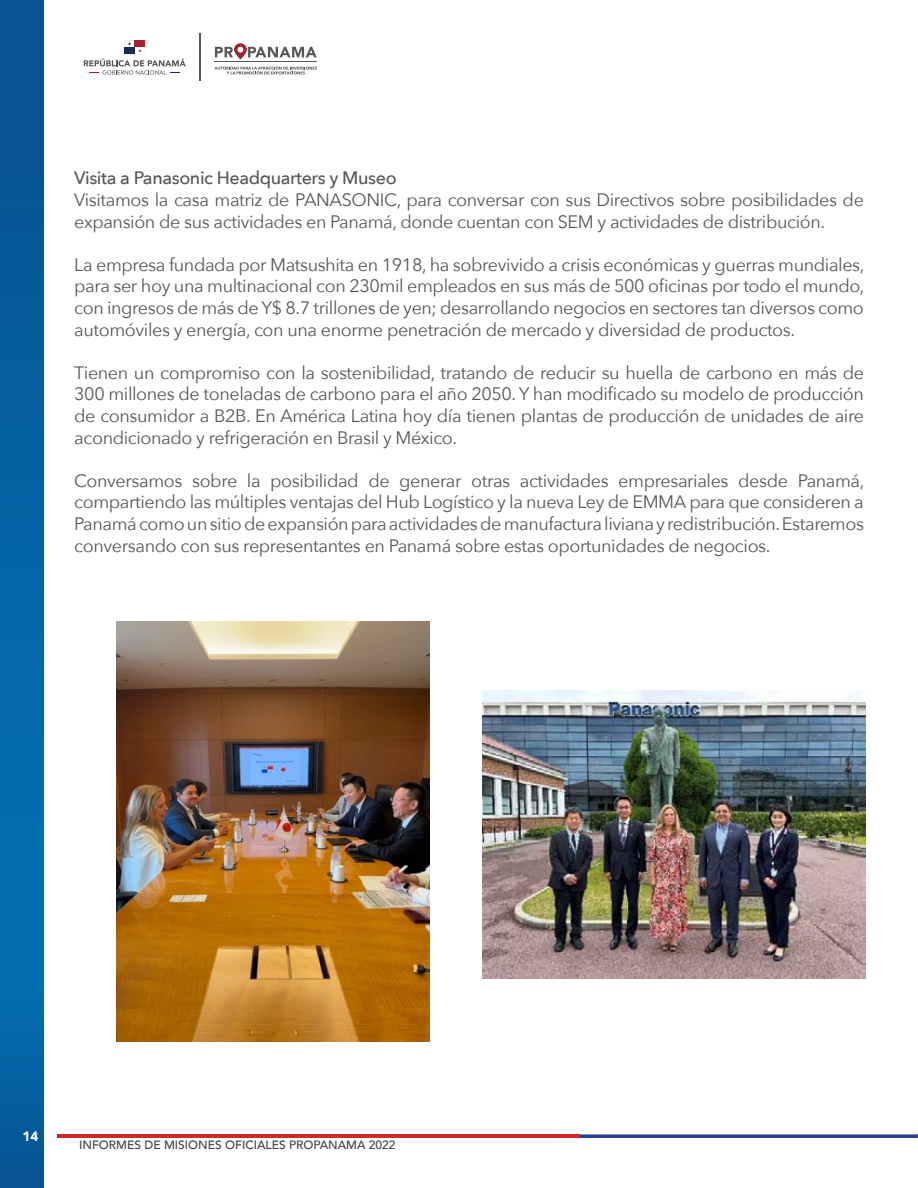
<style>
.page{position:relative;width:918px;height:1188px;background:#fff}
.page>*{position:absolute;margin:0;border:0;box-sizing:border-box;transform-origin:0 0}
.t1{font:18px/21.6px "Avenir Next";letter-spacing:-.02em;color:#555759;text-align:justify}
.t2{font:500 18px "Avenir Next";letter-spacing:-.02em;color:#555759}
.t3{font:900 13.5px "Avenir";color:#fff}
.t4{font:500 12px "Avenir";color:#414042}
</style>
<div class="page">
<svg style="left:0;top:0;width:43px;height:1188px;background:#0461a2"></svg>
<hr style="left:57px;top:1134px;width:522px;height:4px;background:#d62726">
<svg style="left:579px;top:1134px;width:339px;height:4px"></svg>
<svg style="left:215px;top:66px;width:102px;height:8px"></svg>
<svg style="left:215px;top:43px;width:102px;height:16px"></svg>
<hr style="left:215px;top:62px;width:102px;height:1px;background:#555759">
<svg style="left:84px;top:40px;width:102px;height:35px"></svg>
<hr style="left:200px;top:34px;width:1px;height:47px;background:#555759">
<img style="left:117px;top:622px;width:313px;height:419px">
<img style="left:483px;top:690px;width:383px;height:288px">
<p class="t2" style="left:74px;top:163px;width:324px">Visita a Panasonic Headquarters y Museo</p>
<p class="t1" style="left:74px;top:188px;width:791px">Visitamos la casa matriz de PANASONIC, para conversar con sus Directivos sobre posibilidades de expansión de sus actividades en Panamá, donde cuentan con SEM y actividades de distribución.</p>
<p class="t1" style="left:74px;top:253px;width:792px">La empresa fundada por Matsushita en 1918, ha sobrevivido a crisis económicas y guerras mundiales, para ser hoy una multinacional con 230mil empleados en sus más de 500 oficinas por todo el mundo, con ingresos de más de Y$ 8.7 trillones de yen; desarrollando negocios en sectores tan diversos como automóviles y energía, con una enorme penetración de mercado y diversidad de productos.</p>
<p class="t1" style="left:74px;top:361px;width:791px">Tienen un compromiso con la sostenibilidad, tratando de reducir su huella de carbono en más de 300 millones de toneladas de carbono para el año 2050. Y han modificado su modelo de producción de consumidor a B2B. En América Latina hoy día tienen plantas de producción de unidades de aire acondicionado y refrigeración en Brasil y México.</p>
<p class="t1" style="left:74px;top:469px;width:792px">Conversamos sobre la posibilidad de generar otras actividades empresariales desde Panamá, compartiendo las múltiples ventajas del Hub Logístico y la nueva Ley de EMMA para que consideren a Panamá como un sitio de expansión para actividades de manufactura liviana y redistribución. Estaremos conversando con sus representantes en Panamá sobre estas oportunidades de negocios.</p>
<p class="t3" style="left:22px;top:1125px;width:17px">14</p>
<p class="t4" style="left:79px;top:1135px;width:318px">INFORMES DE MISIONES OFICIALES PROPANAMA 2022</p>
</div>
